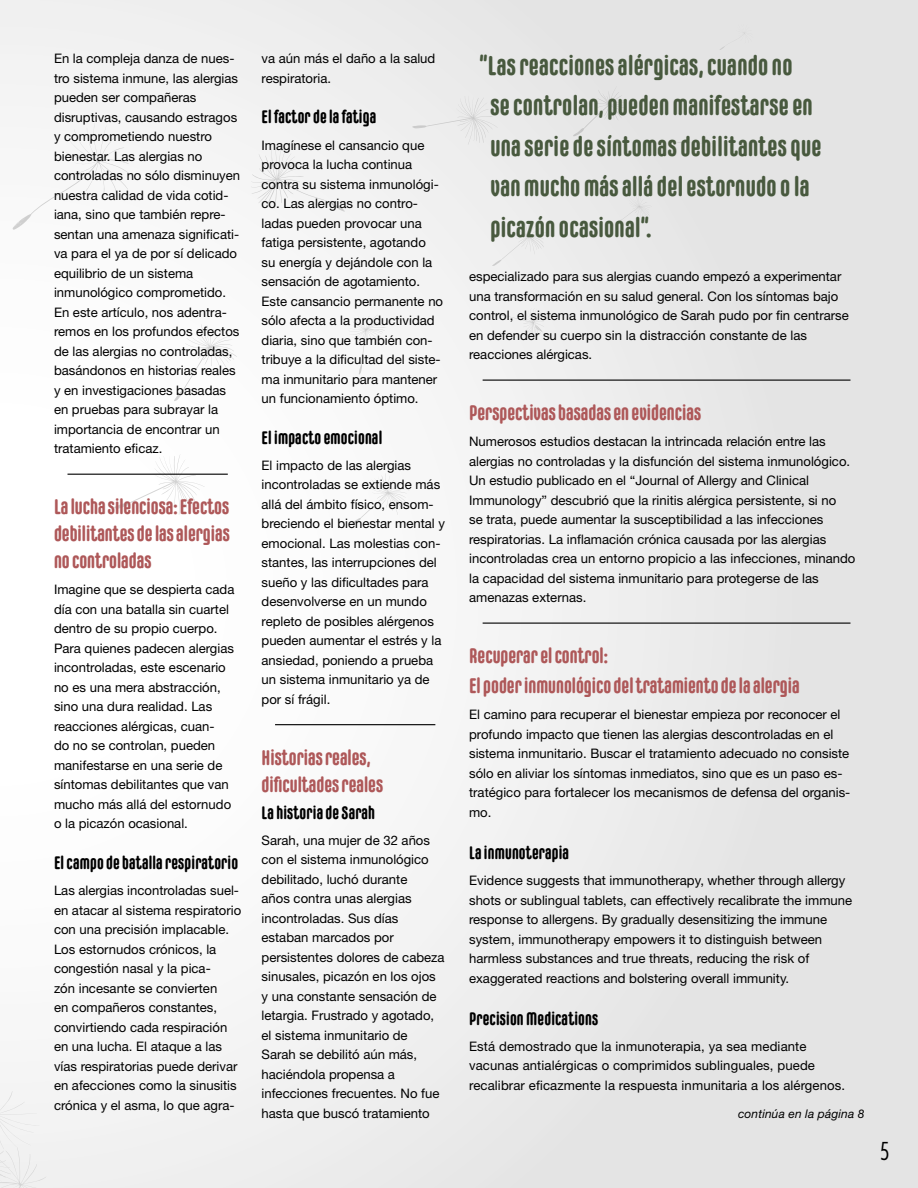
<style>
.page{position:relative;width:918px;height:1188px;background:#fff}
.page>*{position:absolute;margin:0;border:0;box-sizing:border-box;transform-origin:0 0}
.t1{font:700 27px/40.5px "Carl Marx";letter-spacing:.01em;color:#48593e}
.t2{font:300 condensed 24px "Futura Std";color:#000}
.t3{font:700 21px/27px "Carl Marx";color:#ae5859}
.t4{font:700 18px "Carl Marx";letter-spacing:.01em;color:#000}
.t5{font:13.2px/19.5px "Helvetica Neue LT Std";color:#000}
.t6{font:italic 12px "Helvetica Neue LT Std";letter-spacing:.01em;color:#000}
</style>
<div class="page">
<div style="left:0;top:0;width:918px;height:1188px;background:linear-gradient(to right,#fefefe,#e1e1e1)"></div>
<svg style="left:677px;top:132px;width:38px;height:22px"></svg>
<svg style="left:720px;top:23px;width:33px;height:27px"></svg>
<svg style="left:13px;top:123px;width:119px;height:107px"></svg>
<svg style="left:412px;top:96px;width:86px;height:49px;background:#eaeaea"></svg>
<svg style="left:349px;top:315px;width:37px;height:60px"></svg>
<svg style="left:492px;top:220px;width:56px;height:46px"></svg>
<svg style="left:573px;top:86px;width:54px;height:50px;background:#e3e3e3"></svg>
<svg style="left:251px;top:146px;width:94px;height:66px"></svg>
<svg style="left:498px;top:308px;width:47px;height:32px"></svg>
<svg style="left:616px;top:195px;width:36px;height:28px"></svg>
<svg style="left:352px;top:473px;width:57px;height:52px"></svg>
<svg style="left:174px;top:324px;width:63px;height:77px"></svg>
<svg style="left:114px;top:454px;width:91px;height:61px"></svg>
<div style="left:0;top:1046px;width:53px;height:142px;background:#f3f3f3"></div>
<hr style="left:68px;top:474px;width:160px;height:1px;background:#000">
<hr style="left:483px;top:380px;width:367px;height:1px;background:#000">
<hr style="left:483px;top:623px;width:367px;height:1px;background:#000">
<hr style="left:275px;top:724px;width:160px;height:1px;background:#000">
<p class="t5" style="left:54px;top:49px;width:188px">En la compleja danza de nues&shy;tro sistema inmune, las alergias pueden ser compañeras disruptivas, causando estragos y comprometiendo nuestro bienestar. Las alergias no controladas no sólo disminuyen nuestra calidad de vida cotid&shy;iana, sino que también repre&shy;sentan una amenaza significati&shy;va para el ya de por sí delicado equilibrio de un sistema inmunológico comprometido.<br>En este artículo, nos adentra&shy;remos en los profundos efectos de las alergias no controladas, basándonos en historias reales y en investigaciones basadas en pruebas para subrayar la importancia de encontrar un tratamiento eficaz.</p>
<h3 class="t3" style="left:54px;top:493px;width:177px;text-align:justify">La lucha silenciosa: Efectos debilitantes de las alergias no controladas</h3>
<p class="t5" style="left:54px;top:580px;width:182px">Imagine que se despierta cada día con una batalla sin cuartel dentro de su propio cuerpo.<br>Para quienes padecen alergias incontroladas, este escenario no es una mera abstracción, sino una dura realidad. Las reacciones alérgicas, cuan-<br>do no se controlan, pueden manifestarse en una serie de síntomas debilitantes que van mucho más allá del estornudo o la picazón ocasional.</p>
<h3 class="t4" style="left:54px;top:853px;width:186px">El campo de batalla respiratorio</h3>
<p class="t5" style="left:54px;top:881px;width:189px">Las alergias incontroladas suel&shy;en atacar al sistema respiratorio con una precisión implacable.<br>Los estornudos crónicos, la congestión nasal y la pica-<br>zón incesante se convierten<br>en compañeros constantes, convirtiendo cada respiración en una lucha. El ataque a las vías respiratorias puede derivar en afecciones como la sinusitis crónica y el asma, lo que agra-</p>
<p class="t5" style="left:262px;top:49px;width:175px">va aún más el daño a la salud respiratoria.</p>
<h3 class="t4" style="left:262px;top:107px;width:116px">El factor de la fatiga</h3>
<p class="t5" style="left:262px;top:135px;width:183px">Imagínese el cansancio que provoca la lucha continua contra su sistema inmunológi&shy;co. Las alergias no contro&shy;ladas pueden provocar una fatiga persistente, agotando<br>su energía y dejándole con la sensación de agotamiento.<br>Este cansancio permanente no sólo afecta a la productividad diaria, sino que también con&shy;tribuye a la dificultad del siste&shy;ma inmunitario para mantener un funcionamiento óptimo.</p>
<h3 class="t4" style="left:262px;top:427px;width:122px">El impacto emocional</h3>
<p class="t5" style="left:262px;top:455px;width:185px">El impacto de las alergias incontroladas se extiende más allá del ámbito físico, ensom&shy;breciendo el bienestar mental y emocional. Las molestias con&shy;stantes, las interrupciones del sueño y las dificultades para desenvolverse en un mundo repleto de posibles alérgenos pueden aumentar el estrés y la ansiedad, poniendo a prueba un sistema inmunitario ya de por sí frágil.</p>
<h3 class="t3" style="left:262px;top:744px;width:123px">Historias reales, dificultades reales</h3>
<h3 class="t4" style="left:262px;top:802px;width:115px">La historia de Sarah</h3>
<p class="t5" style="left:262px;top:830px;width:185px">Sarah, una mujer de 32 años con el sistema inmunológico debilitado, luchó durante<br>años contra unas alergias incontroladas. Sus días estaban marcados por persistentes dolores de cabeza sinusales, picazón en los ojos y una constante sensación de letargia. Frustrado y agotado, el sistema inmunitario de<br>Sarah se debilitó aún más, haciéndola propensa a infecciones frecuentes. No fue hasta que buscó tratamiento</p>
<h1 class="t1" style="left:490px;top:45px;width:333px;text-indent:-11px">“Las reacciones alérgicas, cuando no<br>se controlan, pueden manifestarse en una serie de síntomas debilitantes que van mucho más allá del estornudo o la picazón ocasional”.</h1>
<p class="t5" style="left:469px;top:267px;width:381px">especializado para sus alergias cuando empezó a experimentar una transformación en su salud general. Con los síntomas bajo control, el sistema inmunológico de Sarah pudo por fin centrarse en defender su cuerpo sin la distracción constante de las reacciones alérgicas.</p>
<h3 class="t3" style="left:469px;top:399px;width:234px">Perspectivas basadas en evidencias</h3>
<p class="t5" style="left:469px;top:432px;width:388px">Numerosos estudios destacan la intrincada relación entre las alergias no controladas y la disfunción del sistema inmunológico.<br>Un estudio publicado en el “Journal of Allergy and Clinical Immunology” descubrió que la rinitis alérgica persistente, si no<br>se trata, puede aumentar la susceptibilidad a las infecciones respiratorias. La inflamación crónica causada por las alergias incontroladas crea un entorno propicio a las infecciones, minando la capacidad del sistema inmunitario para protegerse de las amenazas externas.</p>
<h3 class="t3" style="left:469px;top:641px;width:332px;line-height:30px">Recuperar el control:<br>El poder inmunológico del tratamiento de la alergia</h3>
<p class="t5" style="left:469px;top:705px;width:383px">El camino para recuperar el bienestar empieza por reconocer el profundo impacto que tienen las alergias descontroladas en el sistema inmunitario. Buscar el tratamiento adecuado no consiste sólo en aliviar los síntomas inmediatos, sino que es un paso es&shy;tratégico para fortalecer los mecanismos de defensa del organis&shy;mo.</p>
<h3 class="t4" style="left:469px;top:842px;width:101px">La inmunoterapia</h3>
<p class="t5" style="left:469px;top:870px;width:385px">Evidence suggests that immunotherapy, whether through allergy shots or sublingual tablets, can effectively recalibrate the immune response to allergens. By gradually desensitizing the immune system, immunotherapy empowers it to distinguish between harmless substances and true threats, reducing the risk of exaggerated reactions and bolstering overall immunity.</p>
<h3 class="t4" style="left:469px;top:1008px;width:131px">Precision Medications</h3>
<p class="t5" style="left:469px;top:1036px;width:378px">Está demostrado que la inmunoterapia, ya sea mediante vacunas antialérgicas o comprimidos sublinguales, puede recalibrar eficazmente la respuesta inmunitaria a los alérgenos.</p>
<p class="t6" style="left:738px;top:1107px;width:128px">continúa en la página 8</p>
<h2 class="t2" style="left:880px;top:1136px;width:11px">5</h2>
</div>
